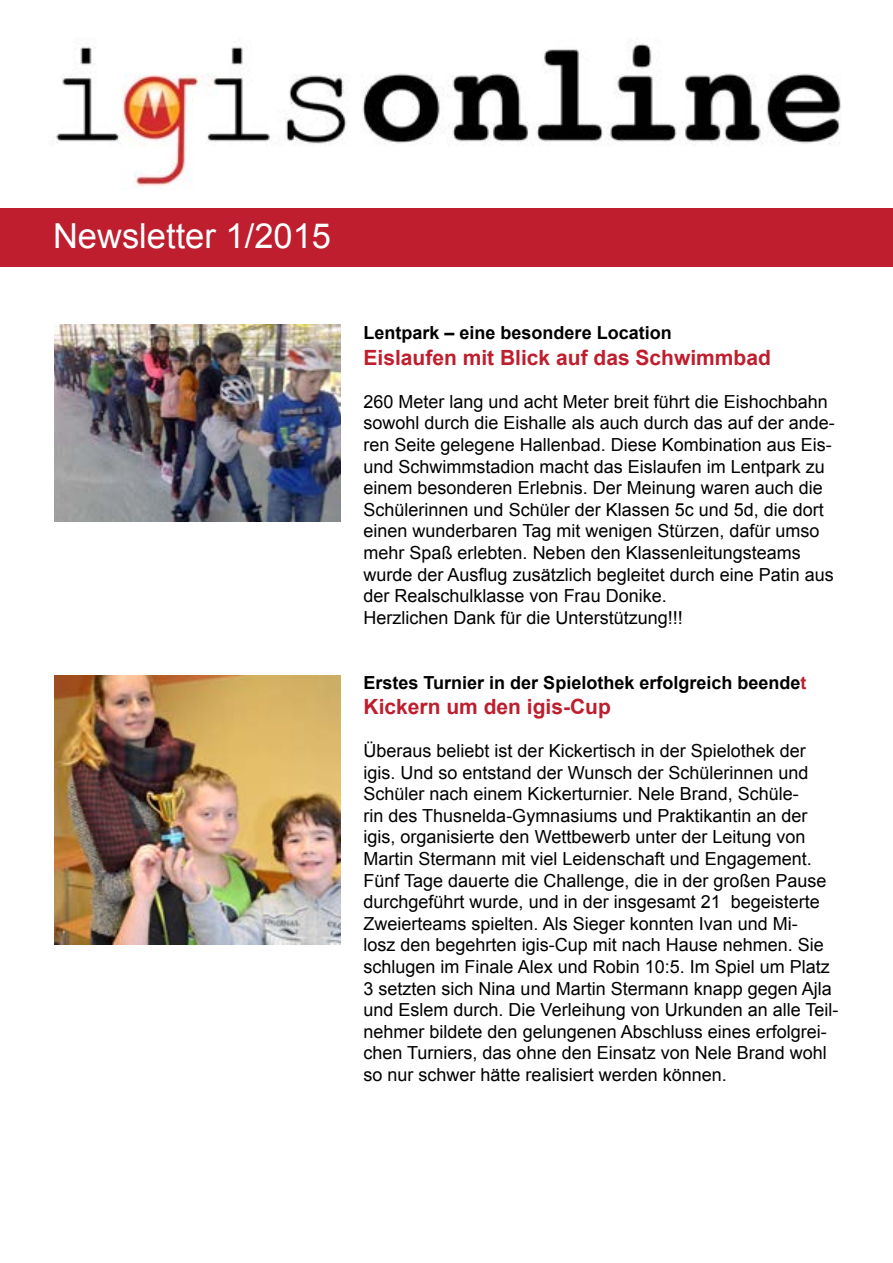
<style>
.page{position:relative;width:893px;height:1263px;background:#fff}
.page>*{position:absolute;margin:0;border:0;box-sizing:border-box;transform-origin:0 0}
.t1{font:34.5px "Arial";color:#fff}
.t2{font:700 21px "Arial";color:#be1e2d}
.t3{font:18px/21.6px "Arial";color:#000}
.t4{font:700 18px "Arial";color:#000}
.s1{color:#be1e2d}
</style>
<div class="page">
<img style="left:54px;top:324px;width:287px;height:198px">
<img style="left:54px;top:676px;width:287px;height:268px">
<div style="left:1px;top:208px;width:892px;height:59px;background:#be1e2d"></div>
<img style="left:52px;top:38px;width:789px;height:150px">
<h1 class="t1" style="left:53px;top:214px;width:280px">Newslet er 1/2015</h1>
<h1 class="t1" style="left:59px;top:214px;width:280px">Newsletter 1/2015</h1>
<p class="t4" style="left:364px;top:321px;width:310px">Lentpark – eine besondere Location</p>
<p class="t2" style="left:364px;top:343px;width:409px">Eislaufen mit Blick auf das Schwimmbad</p>
<p class="t3" style="left:364px;top:391px;width:473px">260 Meter lang und acht Meter breit führt die Eishochbahn sowohl durch die Eishalle als auch durch das auf der ande&shy;ren Seite gelegene Hallenbad. Diese Kombination aus Eis&shy;und Schwimmstadion macht das Eislaufen im Lentpark zu einem besonderen Erlebnis. Der Meinung waren auch die Schülerinnen und Schüler der Klassen 5c und 5d, die dort einen wunderbaren Tag mit wenigen Stürzen, dafür umso mehr Spaß erlebten. Neben den Klassenleitungsteams wurde der Ausflug zusätzlich begleitet durch eine Patin aus der Realschulklasse von Frau Donike.<br>Herzlichen Dank für die Unterstützung!!!</p>
<p class="t4" style="left:364px;top:670px;width:444px">Erstes Turnier in der Spielothek erfolgreich beende<span class="s1">t</span></p>
<p class="t2" style="left:364px;top:692px;width:249px">Kickern um den igis-Cup</p>
<p class="t3" style="left:364px;top:740px;width:476px">Überaus beliebt ist der Kickertisch in der Spielothek der igis. Und so entstand der Wunsch der Schülerinnen und Schüler nach einem Kickerturnier. Nele Brand, Schüle-<br>rin des Thusnelda-Gymnasiums und Praktikantin an der igis, organisierte den Wettbewerb unter der Leitung von Martin Stermann mit viel Leidenschaft und Engagement.<br>Fünf Tage dauerte die Challenge, die in der großen Pause durchgeführt wurde, und in der insgesamt 21 begeisterte Zweierteams spielten. Als Sieger konnten Ivan und Mi-<br>losz den begehrten igis-Cup mit nach Hause nehmen. Sie schlugen im Finale Alex und Robin 10:5. Im Spiel um Platz 3 setzten sich Nina und Martin Stermann knapp gegen Ajla und Eslem durch. Die Verleihung von Urkunden an alle Teil&shy;nehmer bildete den gelungenen Abschluss eines erfolgrei&shy;chen Turniers, das ohne den Einsatz von Nele Brand wohl so nur schwer hätte realisiert werden können.</p>
</div>
